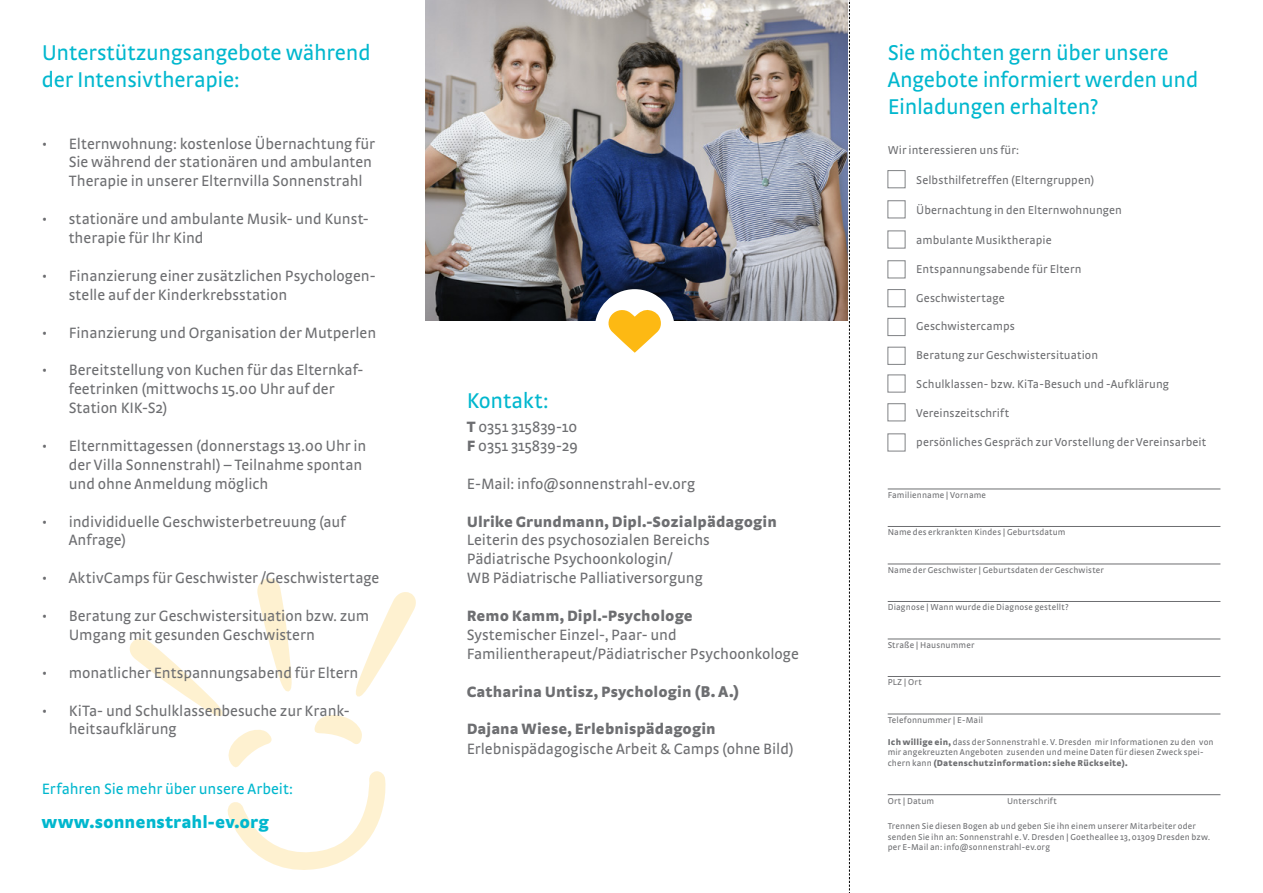
<style>
.page{position:relative;width:1263px;height:893px;background:#fff}
.page>*{position:absolute;margin:0;border:0;box-sizing:border-box;transform-origin:0 0}
.t1{font:22.5px/27px "Strada Pro";letter-spacing:-.01em;color:#00b7ce}
.t2{font:900 18px "Strada Pro";letter-spacing:.005em;color:#00b7ce}
.t3{font:15.75px/18.9px "Strada Pro";letter-spacing:-.005em;color:#6d6e71}
.t4{font:900 15.75px "Strada Pro";letter-spacing:.005em;color:#6d6e71}
.t5{font:15.75px "Strada Pro";letter-spacing:-.005em;color:#00b7ce}
.t6{font:12px "Strada Pro";letter-spacing:.01em;color:#6d6e71}
.t7{font:9px/10.8px "Strada Pro";letter-spacing:.02em;color:#6d6e71}
.s1{font-weight:900}
.s2{font-size:16.5px}
</style>
<div class="page">
<svg style="left:129px;top:578px;width:287px;height:292px"></svg>
<img style="left:425px;top:0;width:422px;height:320px">
<div style="left:595px;top:289px;width:80px;height:80px;background:#fff;border-radius:50%"></div>
<svg style="left:608px;top:310px;width:53px;height:43px"></svg>
<hr style="left:888px;top:489px;width:332px;height:1px;background:#6d6e71">
<hr style="left:888px;top:526px;width:332px;height:1px;background:#6d6e71">
<hr style="left:888px;top:564px;width:332px;height:1px;background:#6d6e71">
<hr style="left:888px;top:601px;width:332px;height:1px;background:#6d6e71">
<hr style="left:888px;top:639px;width:332px;height:1px;background:#6d6e71">
<hr style="left:888px;top:676px;width:332px;height:1px;background:#6d6e71">
<hr style="left:888px;top:714px;width:332px;height:1px;background:#6d6e71">
<hr style="left:888px;top:794px;width:332px;height:1px;background:#6d6e71">
<div style="left:888px;top:170px;width:17px;height:18px;border:1px solid #808285"></div>
<div style="left:888px;top:201px;width:17px;height:17px;border:1px solid #808285"></div>
<div style="left:888px;top:289px;width:17px;height:18px;border:1px solid #808285"></div>
<div style="left:888px;top:318px;width:17px;height:18px;border:1px solid #808285"></div>
<div style="left:888px;top:347px;width:17px;height:18px;border:1px solid #808285"></div>
<div style="left:888px;top:403px;width:17px;height:18px;border:1px solid #808285"></div>
<svg style="left:849px;top:0;width:1px;height:893px"></svg>
<h1 class="t1" style="left:42px;top:38px;width:330px">Unterstützungsangebote während der Intensivtherapie:</h1>
<p class="t3" style="left:69px;top:133px;width:308px;text-indent:-27px">• Elternwohnung: kostenlose Übernachtung für<br>Sie während der stationären und ambulanten<br>Therapie in unserer Elternvilla Sonnenstrahl</p>
<p class="t3" style="left:69px;top:209px;width:301px;text-indent:-27px">• stationäre und ambulante Musik- und Kunst&shy;therapie für Ihr Kind</p>
<p class="t3" style="left:69px;top:265px;width:308px;text-indent:-27px">• Finanzierung einer zusätzlichen Psychologen&shy;stelle auf der Kinderkrebsstation</p>
<p class="t3" style="left:42px;top:322px;width:336px">• Finanzierung und Organisation der Mutperlen</p>
<p class="t3" style="left:69px;top:360px;width:296px;text-indent:-27px">• Bereitstellung von Kuchen für das Elternkaf&shy;feetrinken (mittwochs 15.00 Uhr auf der<br>Station KIK-S2)</p>
<p class="t3" style="left:69px;top:435px;width:299px;text-indent:-27px">• Elternmittagessen (donnerstags 13.00 Uhr in der Villa Sonnenstrahl) – Teilnahme spontan und ohne Anmeldung möglich</p>
<p class="t3" style="left:69px;top:511px;width:278px;text-indent:-27px">• individiduelle Geschwisterbetreuung (auf<br>Anfrage)</p>
<p class="t3" style="left:42px;top:568px;width:339px">• AktivCamps für Geschwister /Geschwistertage</p>
<p class="t3" style="left:69px;top:606px;width:302px;text-indent:-27px">• Beratung zur Geschwistersituation bzw. zum<br>Umgang mit gesunden Geschwistern</p>
<p class="t3" style="left:42px;top:662px;width:318px">• monatlicher Entspannungsabend für Eltern</p>
<p class="t3" style="left:69px;top:700px;width:282px;text-indent:-27px">• KiTa- und Schulklassenbesuche zur Krank&shy;heitsaufklärung</p>
<p class="t5" style="left:42px;top:778px;width:253px">Erfahren Sie mehr über unsere Arbeit:</p>
<p class="t2" style="left:42px;top:809px;width:228px">www.sonnenstrahl-ev.org</p>
<h1 class="t1" style="left:467px;top:386px;width:83px">Kontakt:</h1>
<p class="t3" style="left:467px;top:417px;width:112px"><span class="s1">T</span> 0351 315839-10<br><span class="s1">F</span> 0351 315839-29</p>
<p class="t3" style="left:467px;top:473px;width:230px">E-Mail: info@sonnenstrahl-ev.org</p>
<p class="t4" style="left:467px;top:510px;width:312px">Ulrike Grundmann, Dipl.-Sozialpädagogin</p>
<p class="t3" style="left:467px;top:530px;width:245px">Leiterin des psychosozialen Bereichs<br>Pädiatrische Psychoonkologin/<br>WB Pädiatrische Palliativersorgung</p>
<p class="t4" style="left:467px;top:604px;width:228px">Remo Kamm, Dipl.-Psychologe</p>
<p class="t3" style="left:467px;top:624px;width:334px">Systemischer Einzel-, Paar- und<br>Familientherapeut/Pädiatrischer Psychoonkologe</p>
<p class="t4" style="left:467px;top:680px;width:274px">Catharina Untisz, Psychologin <span class="s2">(B. A.)</span></p>
<p class="t4" style="left:467px;top:717px;width:251px">Dajana Wiese, Erlebnispädagogin</p>
<p class="t3" style="left:467px;top:739px;width:329px">Erlebnispädagogische Arbeit &amp; Camps (ohne Bild)</p>
<h1 class="t1" style="left:888px;top:38px;width:312px">Sie möchten gern über unsere<br>Angebote informiert werden und<br>Einladungen erhalten?</h1>
<p class="t6" style="left:888px;top:141px;width:133px">Wir interessieren uns für:</p>
<p class="t6" style="left:916px;top:172px;width:180px">Selbsthilfetreffen (Elterngruppen)</p>
<p class="t6" style="left:916px;top:202px;width:207px">Übernachtung in den Elternwohnungen</p>
<p class="t6" style="left:916px;top:232px;width:137px">ambulante Musiktherapie</p>
<p class="t6" style="left:916px;top:261px;width:167px">Entspannungsabende für Eltern</p>
<p class="t6" style="left:916px;top:289px;width:90px">Geschwistertage</p>
<p class="t6" style="left:916px;top:318px;width:100px">Geschwistercamps</p>
<p class="t6" style="left:916px;top:347px;width:183px">Beratung zur Geschwistersituation</p>
<p class="t6" style="left:916px;top:376px;width:254px">Schulklassen- bzw. KiTa-Besuch und -Aufklärung</p>
<p class="t6" style="left:916px;top:405px;width:94px">Vereinszeitschrift</p>
<p class="t6" style="left:916px;top:434px;width:292px">persönliches Gespräch zur Vorstellung der Vereinsarbeit</p>
<p class="t7" style="left:888px;top:489px;width:100px">Familienname | Vorname</p>
<p class="t7" style="left:888px;top:526px;width:179px">Name des erkrankten Kindes | Geburtsdatum</p>
<p class="t7" style="left:888px;top:564px;width:218px">Name der Geschwister | Geburtsdaten der Geschwister</p>
<p class="t7" style="left:888px;top:601px;width:183px">Diagnose | Wann wurde die Diagnose gestellt?</p>
<p class="t7" style="left:888px;top:639px;width:88px">Straße | Hausnummer</p>
<p class="t7" style="left:888px;top:676px;width:36px">PLZ | Ort</p>
<p class="t7" style="left:888px;top:714px;width:97px">Telefonnummer | E-Mail</p>
<p class="t7" style="left:888px;top:736px;width:327px"><span class="s1">Ich willige ein,</span> dass der Sonnenstrahl e. V. Dresden mir Informationen zu den von mir angekreuzten Angeboten zusenden und meine Daten für diesen Zweck spei&shy;chern kann <span class="s1">(Datenschutzinformation: siehe Rückseite).</span></p>
<p class="t7" style="left:888px;top:795px;width:48px">Ort | Datum</p>
<p class="t7" style="left:1007px;top:795px;width:51px">Unterschrift</p>
<p class="t7" style="left:888px;top:820px;width:324px">Trennen Sie diesen Bogen ab und geben Sie ihn einem unserer Mitarbeiter oder senden Sie ihn an: Sonnenstrahl e. V. Dresden | Goetheallee 13, 01309 Dresden bzw. per E-Mail an: info@sonnenstrahl-ev.org</p>
</div>
